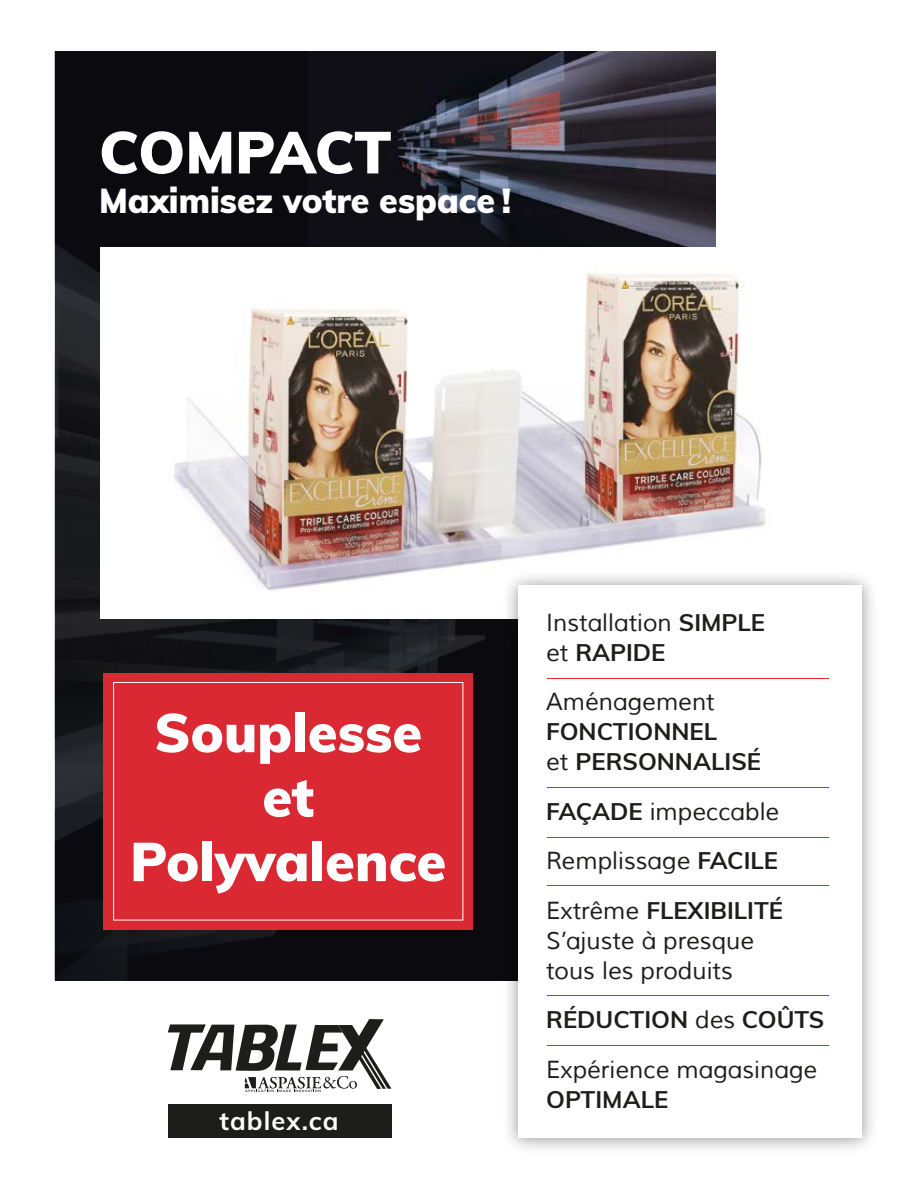
<style>
.page{position:relative;width:918px;height:1188px;background:#fff}
.page>*{position:absolute;margin:0;border:0;box-sizing:border-box;transform-origin:0 0}
.t1{font:900 58.5px "Muli";letter-spacing:-.015em;color:#fff}
.t2{font:900 54px/64.5px "Muli";color:#fff;text-align:center}
.t3{font:900 33.9px "Muli";color:#fff}
.t4{font:700 25.5px "Muli";letter-spacing:.04em;color:#fff}
.t5{font:24px/49.5px "Muli";color:#1d1d1b}
.t6{font:700 24px/30px "Muli";color:#1d1d1b}
.s1{font-weight:700}
.s2{font-weight:400}
</style>
<div class="page">
<img style="left:55px;top:51px;width:441px;height:930px">
<img style="left:309px;top:51px;width:406px;height:196px">
<div style="left:104px;top:673px;width:369px;height:257px;background:#da2932"></div>
<div style="left:113px;top:682px;width:350px;height:238px;border:1px solid #fff"></div>
<img style="left:101px;top:247px;width:665px;height:372px">
<img style="left:496px;top:563px;width:376px;height:586px">
<div style="left:518px;top:586px;width:344px;height:552px;background:#fff"></div>
<hr style="left:548px;top:678px;width:281px;height:1px;background:#da2932">
<hr style="left:548px;top:787px;width:281px;height:1px;background:#da2932">
<hr style="left:548px;top:885px;width:281px;height:1px;background:#da2932">
<hr style="left:548px;top:837px;width:281px;height:1px;background:#da2932">
<hr style="left:548px;top:995px;width:281px;height:1px;background:#da2932">
<hr style="left:548px;top:1045px;width:281px;height:1px;background:#da2932">
<div style="left:168px;top:1105px;width:223px;height:33px;background:#1d1d1b"></div>
<svg style="left:168px;top:1019px;width:223px;height:73px"></svg>
<h1 class="t1" style="left:99px;top:109px;width:294px">COMPACT</h1>
<h3 class="t3" style="left:99px;top:176px;width:414px">Maximisez votre espace !</h3>
<h2 class="t2" style="left:130px;top:698px;width:318px">Souplesse et<br>Polyvalence</h2>
<p class="t4" style="left:219px;top:1102px;width:121px">tablex.ca</p>
<p class="t5" style="left:546px;top:608px;width:221px;line-height:30px">Installation <span class="s1">SIMPLE </span>et <span class="s1">RAPIDE</span></p>
<p class="t5" style="left:546px;top:678px;width:170px">Aménagement</p>
<p class="t6" style="left:546px;top:715px;width:216px">FONCTIONNEL<br><span class="s2">et</span> PERSONNALISÉ</p>
<p class="t5" style="left:546px;top:787px;width:239px"><span class="s1">FAÇADE</span> impeccable<br>Remplissage <span class="s1">FACILE<br></span>Extrême <span class="s1">FLEXIBILITÉ</span></p>
<p class="t5" style="left:546px;top:926px;width:210px;line-height:30px">S’ajuste à presque tous les produits</p>
<p class="t5" style="left:546px;top:996px;width:280px"><span class="s1">RÉDUCTION</span> des <span class="s1">COÛTS<br></span>Expérience magasinage</p>
<p class="t6" style="left:546px;top:1083px;width:124px">OPTIMALE</p>
</div>
